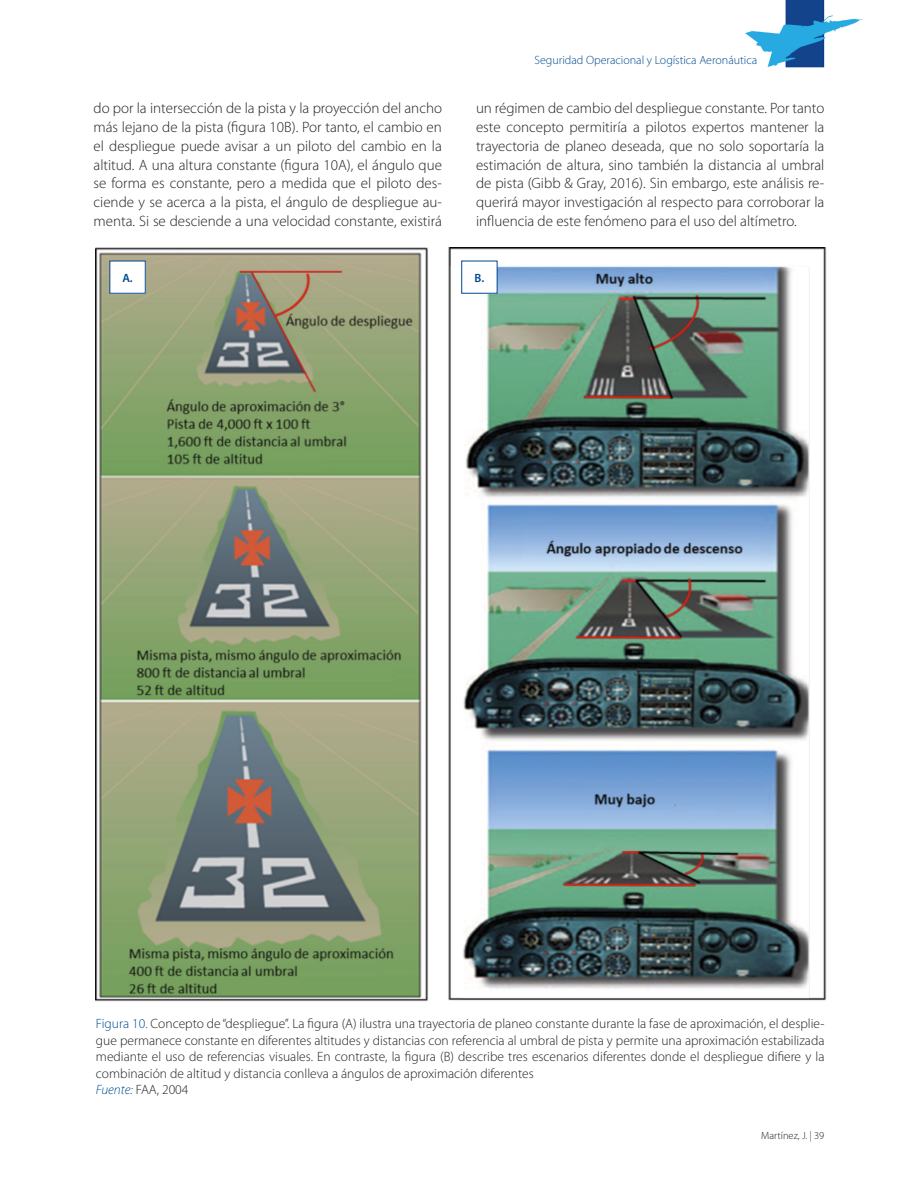
<style>
.page{position:relative;width:918px;height:1188px;background:#fff}
.page>*{position:absolute;margin:0;border:0;box-sizing:border-box;transform-origin:0 0}
.articulo-cuerpo_de_t{font:300 15px/18.8px "Myriad Pro";color:#231f20;text-align:justify}
.articulo-figura-fuen{font:300 13.5px/16.5px "Myriad Pro";color:#231f20;text-align:justify}
.t1{font:300 12px "Myriad Pro";color:#014990}
.articulo-cuerpo_de_t-2{font:600 12px "Myriad Pro";color:#014990}
.t2{font:300 10.5px "Myriad Pro";color:#231f20}
.s1{color:#014990}
.s2{font-style:italic;color:#014990}
</style>
<div class="page">
<img style="left:745px;top:0;width:118px;height:68px">
<img style="left:96px;top:248px;width:731px;height:754px">
<div style="left:110px;top:261px;width:35px;height:32px;background:#fff"></div>
<div style="left:109px;top:261px;width:37px;height:33px;border:1px solid #014990"></div>
<div style="left:462px;top:261px;width:35px;height:32px;background:#fff"></div>
<div style="left:461px;top:261px;width:37px;height:33px;border:1px solid #014990"></div>
<p class="t1" style="left:534px;top:53px;width:224px">Seguridad Operacional y Logística Aeronáutica</p>
<p class="articulo-cuerpo_de_t" style="left:94px;top:99px;width:350px">do por la intersección de la pista y la proyección del ancho más lejano de la pista (figura 10B). Por tanto, el cambio en el despliegue puede avisar a un piloto del cambio en la altitud. A una altura constante (figura 10A), el ángulo que se forma es constante, pero a medida que el piloto des&shy;ciende y se acerca a la pista, el ángulo de despliegue au&shy;menta. Si se desciende a una velocidad constante, existirá</p>
<p class="articulo-cuerpo_de_t" style="left:476px;top:99px;width:350px">un régimen de cambio del despliegue constante. Por tanto este concepto permitiría a pilotos expertos mantener la trayectoria de planeo deseada, que no solo soportaría la estimación de altura, sino también la distancia al umbral de pista (Gibb &amp; Gray, 2016). Sin embargo, este análisis re&shy;querirá mayor investigación al respecto para corroborar la influencia de este fenómeno para el uso del altímetro.</p>
<p class="articulo-cuerpo_de_t-2" style="left:122px;top:270px;width:12px">A.</p>
<p class="articulo-cuerpo_de_t-2" style="left:475px;top:270px;width:11px">B.</p>
<p class="articulo-figura-fuen" style="left:96px;top:1015px;width:730px"><span class="s1">Figura 10.</span> Concepto de “despliegue”. La figura (A) ilustra una trayectoria de planeo constante durante la fase de aproximación, el desplie&shy;gue permanece constante en diferentes altitudes y distancias con referencia al umbral de pista y permite una aproximación estabilizada mediante el uso de referencias visuales. En contraste, la figura (B) describe tres escenarios diferentes donde el despliegue difiere y la combinación de altitud y distancia conlleva a ángulos de aproximación diferentes</p>
<p class="articulo-figura-fuen" style="left:96px;top:1081px;width:94px"><span class="s2">Fuente:</span> FAA, 2004</p>
<p class="t2" style="left:761px;top:1129px;width:65px">Martínez, J. | 39</p>
</div>
